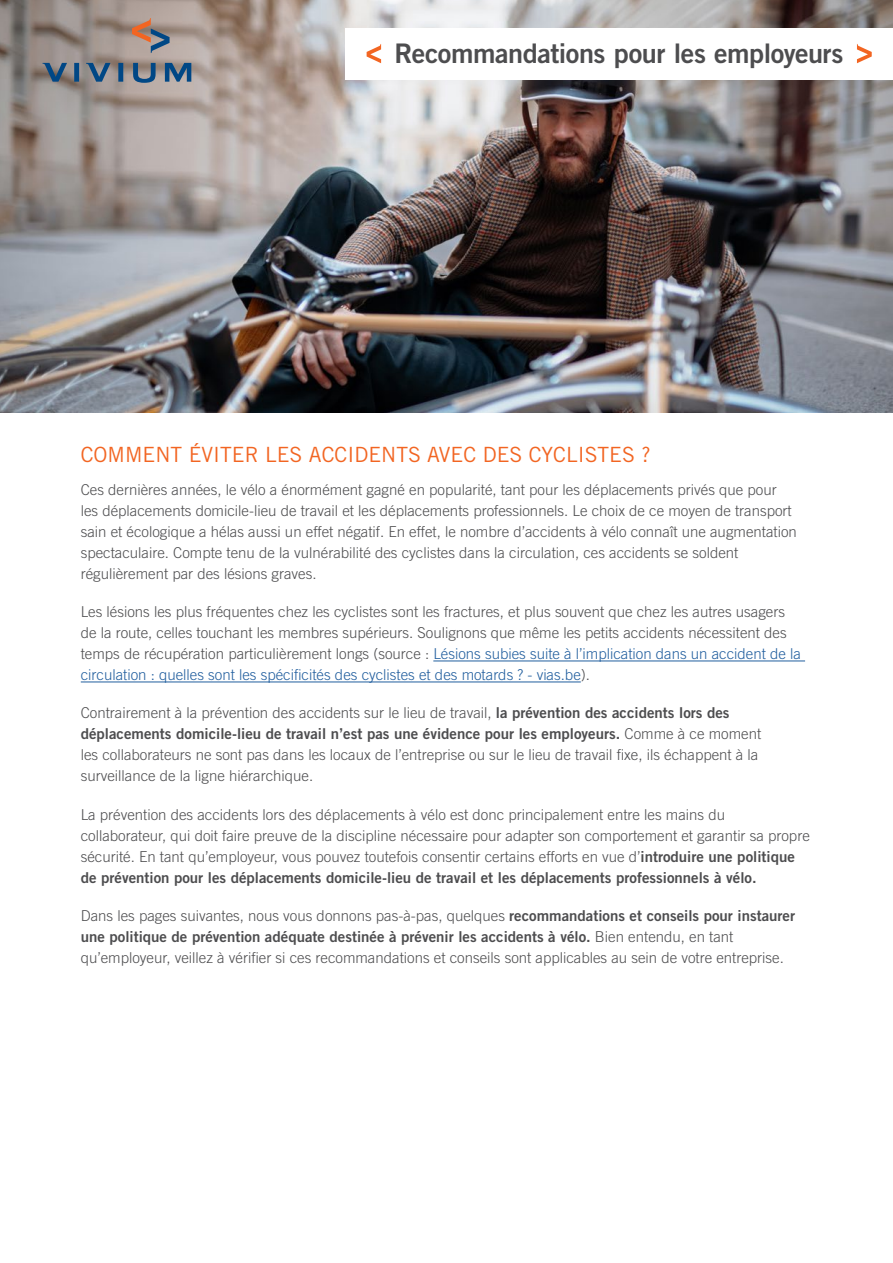
<style>
.page{position:relative;width:893px;height:1263px;background:#fff}
.page>*{position:absolute;margin:0;border:0;box-sizing:border-box;transform-origin:0 0}
.t1{font:27px "Trade Gothic LT Std Bd 2";letter-spacing:-.015em;color:#4d4d4f}
.t2{font:21px "Trade Gothic LT Std";color:#f26522}
.t3{font:300 15px/21px "Trade Gothic LT Std";color:#4d4d4f}
.t4{font:15px "Trade Gothic LT Std Bd 2";color:#4d4d4f}
.s1{color:#215e9e}
.s2{font-family:"Trade Gothic LT Std Bd 2";font-weight:400}
.s3{font-family:"Trade Gothic LT Std";font-weight:300}
</style>
<div class="page">
<img style="left:0;top:0;width:893px;height:412px">
<svg style="left:74px;top:63px;width:5px;height:19px"></svg>
<svg style="left:118px;top:63px;width:5px;height:19px"></svg>
<svg style="left:133px;top:63px;width:23px;height:20px"></svg>
<svg style="left:165px;top:63px;width:26px;height:19px"></svg>
<svg style="left:43px;top:63px;width:24px;height:19px"></svg>
<svg style="left:86px;top:63px;width:25px;height:19px"></svg>
<svg style="left:132px;top:18px;width:38px;height:35px"></svg>
<div style="left:345px;top:28px;width:548px;height:51px;background:#fff"></div>
<svg style="left:367px;top:44px;width:14px;height:19px"></svg>
<svg style="left:857px;top:44px;width:15px;height:19px"></svg>
<hr style="left:433px;top:661px;width:372px;height:1px;background:#215e9e">
<hr style="left:81px;top:682px;width:500px;height:1px;background:#215e9e">
<h1 class="t1" style="left:395px;top:37px;width:450px">Recommandations pour les employeurs</h1>
<h2 class="t2" style="left:81px;top:441px;width:571px">COMMENT ÉVITER LES ACCIDENTS AVEC DES CYCLISTES ?</h2>
<p class="t3" style="left:81px;top:479px;width:717px">Ces dernières années, le vélo a énormément gagné en popularité, tant pour les déplacements privés que pour les déplacements domicile-lieu de travail et les déplacements professionnels. Le choix de ce moyen de transport sain et écologique a hélas aussi un effet négatif. En effet, le nombre d’accidents à vélo connaît une augmentation spectaculaire. Compte tenu de la vulnérabilité des cyclistes dans la circulation, ces accidents se soldent régulièrement par des lésions graves.</p>
<p class="t3" style="left:81px;top:601px;width:722px">Les lésions les plus fréquentes chez les cyclistes sont les fractures, et plus souvent que chez les autres usagers de la route, celles touchant les membres supérieurs. Soulignons que même les petits accidents nécessitent des temps de récupération particulièrement longs (source : <span class="s1">Lésions subies suite à l’implication dans un accident de la circulation : quelles sont les spécificités des cyclistes et des motards ? - vias.be</span>).</p>
<p class="t3" style="left:81px;top:702px;width:650px">Contrairement à la prévention des accidents sur le lieu de travail, <span class="s2">la prévention des accidents lors des</span></p>
<p class="t4" style="left:81px;top:725px;width:682px">déplacements domicile-lieu de travail n’est pas une évidence pour les employeurs. <span class="s3">Comme à ce moment</span></p>
<p class="t3" style="left:81px;top:744px;width:679px">les collaborateurs ne sont pas dans les locaux de l’entreprise ou sur le lieu de travail fixe, ils échappent à la surveillance de la ligne hiérarchique.</p>
<p class="t3" style="left:81px;top:803px;width:730px">La prévention des accidents lors des déplacements à vélo est donc principalement entre les mains du collaborateur, qui doit faire preuve de la discipline nécessaire pour adapter son comportement et garantir sa propre sécurité. En tant qu’employeur, vous pouvez toutefois consentir certains efforts en vue d’<span class="s2">introduire une politique</span></p>
<p class="t4" style="left:81px;top:868px;width:677px">de prévention pour les déplacements domicile-lieu de travail et les déplacements professionnels à vélo.</p>
<p class="t3" style="left:81px;top:904px;width:716px">Dans les pages suivantes, nous vous donnons pas-à-pas, quelques <span class="s2">recommandations et conseils pour instaurer</span></p>
<p class="t4" style="left:81px;top:927px;width:654px">une politique de prévention adéquate destinée à prévenir les accidents à vélo. <span class="s3">Bien entendu, en tant</span></p>
<p class="t3" style="left:81px;top:946px;width:705px">qu’employeur, veillez à vérifier si ces recommandations et conseils sont applicables au sein de votre entreprise.</p>
</div>
